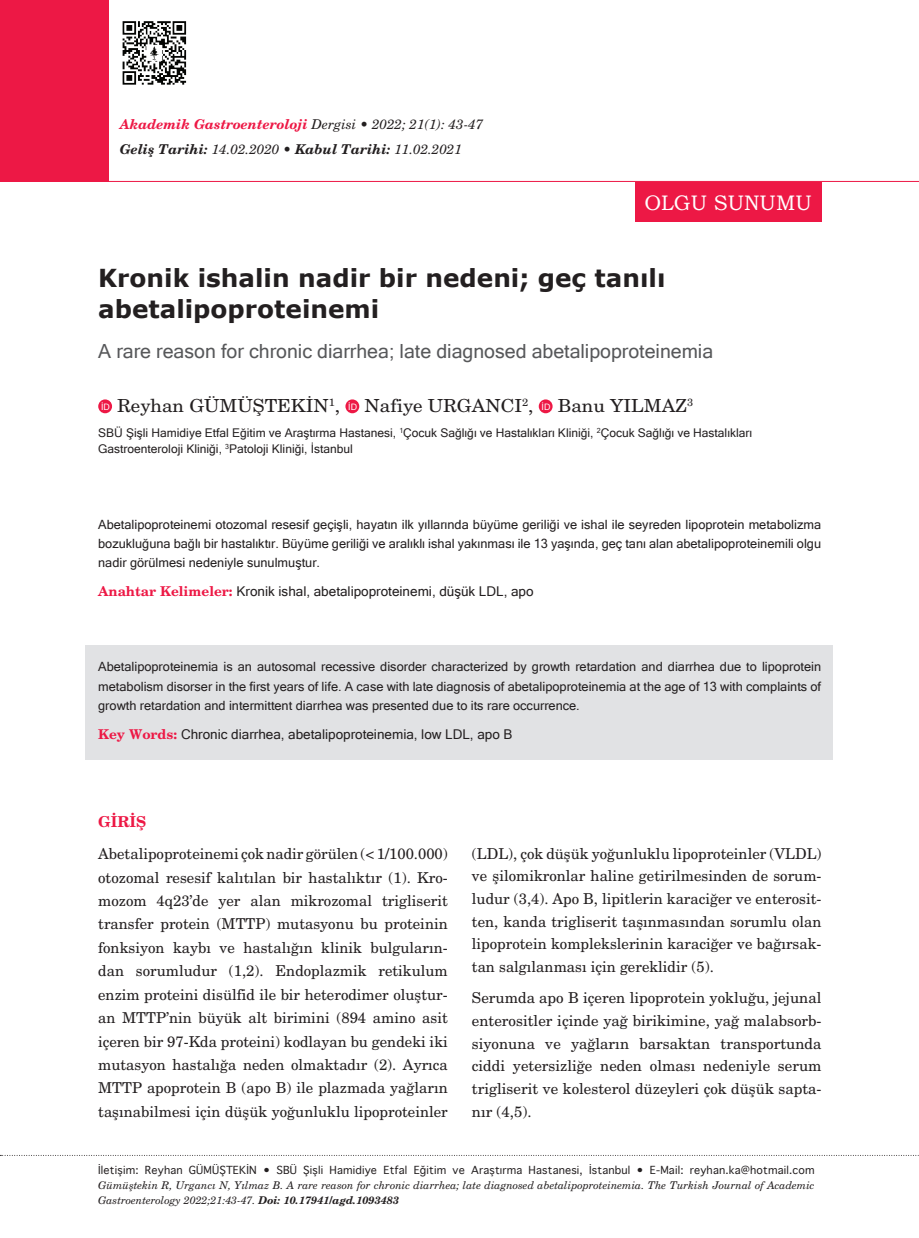
<style>
.page{position:relative;width:919px;height:1238px;background:#fff}
.page>*{position:absolute;margin:0;border:0;box-sizing:border-box;transform-origin:0 0}
.t1{font:700 24.75px/31.5px "Verdana";color:#231f20}
.t2{font:21px "Bookman Old Style";color:#fff}
.t3{font:19.5px "Microsoft Sans Serif";color:#57585a}
.t4{font:500 18px "New Century Schoolbook OTF";color:#231f20;scale:1.05 1}
.t5{font:500 15px/23.4px "New Century Schoolbook OTF";color:#231f20;text-align:justify}
.t6{font:700 15px "New Century Schoolbook OTF";color:#ed1845}
.t7{font:13.5px "Microsoft Sans Serif";color:#231f20}
.t8{font:italic 500 13.5px/24.8px "New Century Schoolbook OTF";color:#231f20}
.t9{font:12.75px/19.2px "Microsoft Sans Serif";color:#231f20;text-align:justify}
.t10{font:12px/16.5px "Microsoft Sans Serif";color:#231f20}
.t11{font:italic 500 10.65px/15px "New Century Schoolbook OTF";color:#231f20}
.t12{font:10.65px "Thonburi";letter-spacing:.015em;color:#231f20}
.s1{font-weight:700;color:#ed1845}
.s2{font-weight:700}
.s3{font-family:"Microsoft Sans Serif";font-weight:400;font-size:8.85px;color:#fff}
.s4{font-family:"New Century Schoolbook OTF";font-weight:700;color:#ed1845}
</style>
<div class="page">
<div style="left:0;top:0;width:109px;height:182px;background:#ed1845"></div>
<div style="left:634px;top:182px;width:187px;height:40px;background:#ed1845"></div>
<hr style="left:105px;top:181px;width:813px;height:1px;background:#ed1845">
<svg style="left:122px;top:21px;width:65px;height:64px"></svg>
<div style="left:85px;top:645px;width:747px;height:114px;background:#e1e2e4"></div>
<div style="left:98px;top:399px;width:14px;height:14px;background:#ed1845;border-radius:50%"></div>
<div style="left:345px;top:399px;width:14px;height:14px;background:#ed1845;border-radius:50%"></div>
<div style="left:538px;top:399px;width:14px;height:14px;background:#ed1845;border-radius:50%"></div>
<p class="t8" style="left:120px;top:112px;width:365px"><span class="s1">Akademik Gastroenteroloji</span> Dergisi • 2022; 21(1): 43-47<br><span class="s2">Geliş Tarihi:</span> 14.02.2020 • <span class="s2">Kabul Tarihi:</span> 11.02.2021</p>
<h2 class="t2" style="left:644px;top:190px;width:169px">OLGU SUNUMU</h2>
<h1 class="t1" style="left:98px;top:261px;width:568px">Kronik ishalin nadir bir nedeni; geç tanılı abetalipoproteinemi</h1>
<h3 class="t3" style="left:98px;top:340px;width:616px">A rare reason for chronic diarrhea; late diagnosed abetalipoproteinemia</h3>
<p class="t4" style="left:101px;top:394px;width:565px"><span class="s3">İD</span> Reyhan GÜMÜŞTEKİN<sup>1</sup>, <span class="s3">İD</span> Nafiye URGANCI<sup>2</sup>, <span class="s3">İD</span> Banu YILMAZ<sup>3</sup></p>
<p class="t10" style="left:98px;top:424px;width:655px">SBÜ Şişli Hamidiye Etfal Eğitim ve Araştırma Hastanesi, <sup>1</sup>Çocuk Sağlığı ve Hastalıkları Kliniği, <sup>2</sup>Çocuk Sağlığı ve Hastalıkları<br>Gastroenteroloji Kliniği, <sup>3</sup>Patoloji Kliniği, İstanbul</p>
<p class="t9" style="left:98px;top:514px;width:724px">Abetalipoproteinemi otozomal resesif geçişli, hayatın ilk yıllarında büyüme geriliği ve ishal ile seyreden lipoprotein metabolizma bozukluğuna bağlı bir hastalıktır. Büyüme geriliği ve aralıklı ishal yakınması ile 13 yaşında, geç tanı alan abetalipoproteinemili olgu nadir görülmesi nedeniyle sunulmuştur.</p>
<p class="t7" style="left:98px;top:584px;width:437px"><span class="s4">Anahtar Kelimeler:</span> Kronik ishal, abetalipoproteinemi, düşük LDL, apo</p>
<p class="t9" style="left:98px;top:657px;width:724px">Abetalipoproteinemia is an autosomal recessive disorder characterized by growth retardation and diarrhea due to lipoprotein metabolism disorser in the first years of life. A case with late diagnosis of abetalipoproteinemia at the age of 13 with complaints of growth retardation and intermittent diarrhea was presented due to its rare occurrence.</p>
<p class="t7" style="left:98px;top:726px;width:415px"><span class="s4">Key Words:</span> Chronic diarrhea, abetalipoproteinemia, low LDL, apo B</p>
<p class="t6" style="left:98px;top:812px;width:50px">GİRİŞ</p>
<p class="t5" style="left:98px;top:842px;width:351px">Abetalipoproteinemi çok nadir görülen (&lt; 1/100.000) otozomal resesif kalıtılan bir hastalıktır (1). Kro&shy;mozom 4q23’de yer alan mikrozomal trigliserit transfer protein (MTTP) mutasyonu bu proteinin fonksiyon kaybı ve hastalığın klinik bulguların&shy;dan sorumludur (1,2). Endoplazmik retikulum enzim proteini disülfid ile bir heterodimer oluştur&shy;an MTTP’nin büyük alt birimini (894 amino asit içeren bir 97-Kda proteini) kodlayan bu gendeki iki mutasyon hastalığa neden olmaktadır (2). Ayrıca MTTP apoprotein B (apo B) ile plazmada yağların taşınabilmesi için düşük yoğunluklu lipoproteinler</p>
<p class="t5" style="left:472px;top:841px;width:351px;line-height:22.6px">(LDL), çok düşük yoğunluklu lipoproteinler (VLDL) ve şilomikronlar haline getirilmesinden de sorum&shy;ludur (3,4). Apo B, lipitlerin karaciğer ve enterosit&shy;ten, kanda trigliserit taşınmasından sorumlu olan lipoprotein komplekslerinin karaciğer ve bağırsak&shy;tan salgılanması için gereklidir (5).</p>
<p class="t5" style="left:472px;top:986px;width:351px;line-height:22.6px">Serumda apo B içeren lipoprotein yokluğu, jejunal enterositler içinde yağ birikimine, yağ malabsorb&shy;siyonuna ve yağların barsaktan transportunda ciddi yetersizliğe neden olması nedeniyle serum trigliserit ve kolesterol düzeyleri çok düşük sapta&shy;nır (4,5).</p>
<p class="t12" style="left:98px;top:1164px;width:718px">İletişim: Reyhan GÜMÜŞTEKİN • SBÜ Şişli Hamidiye Etfal Eğitim ve Araştırma Hastanesi, İstanbul • E-Mail: reyhan.ka@hotmail.com</p>
<p class="t11" style="left:98px;top:1177px;width:718px">Gümüştekin R, Urgancı N, Yılmaz B. A rare reason for chronic diarrhea; late diagnosed abetalipoproteinemia. The Turkish Journal of Academic<br>Gastroenterology 2022;21:43-47. <span class="s2">Doi: 10.17941/agd.1093483</span></p>
</div>
